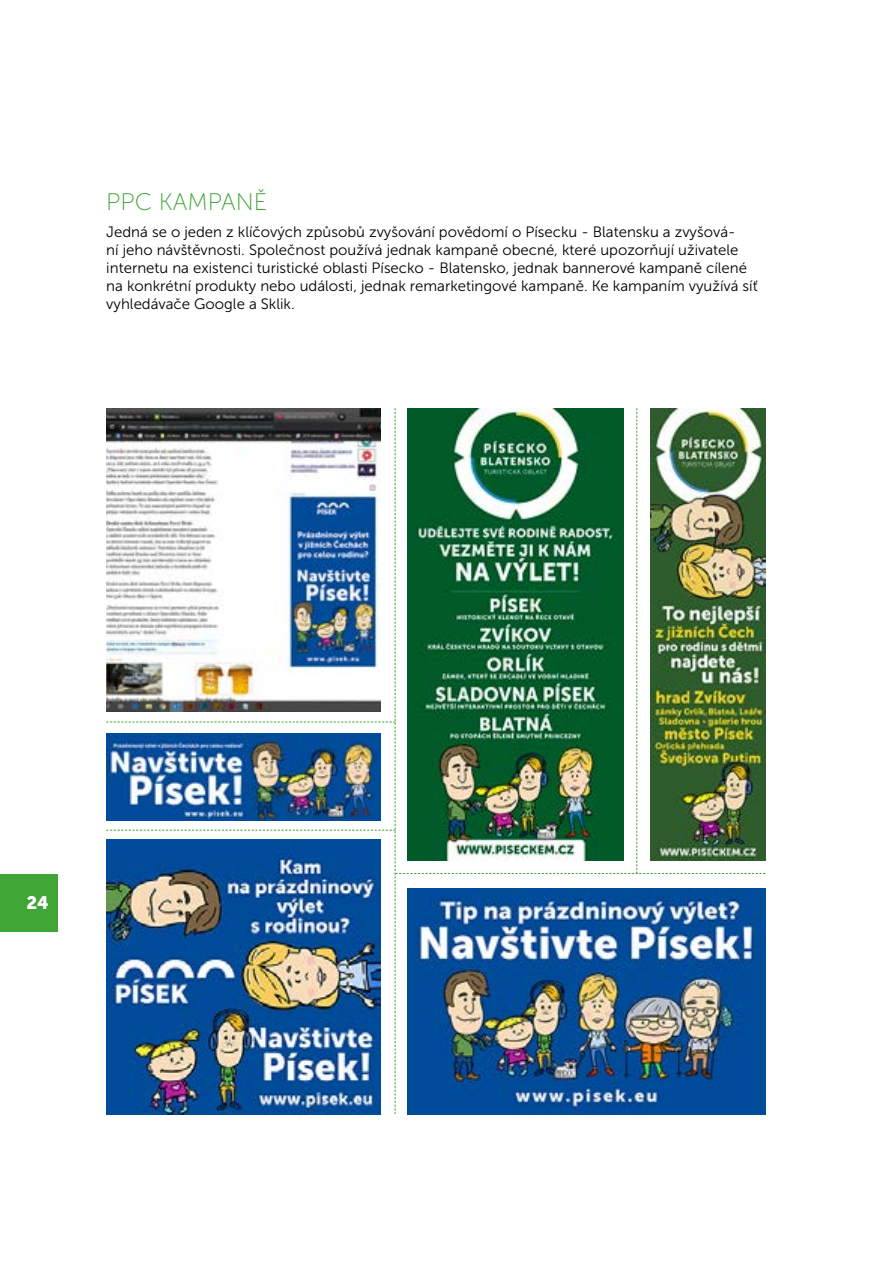
<style>
.page{position:relative;width:893px;height:1263px;background:#fff}
.page>*{position:absolute;margin:0;border:0;box-sizing:border-box;transform-origin:0 0}
.t1{font:24px "Museo Sans 100";color:#3fa535}
.t2{font:18px "Museo Sans 900";color:#fff}
.t3{font:15px/18px "Museo Sans 300";color:#000}
</style>
<div class="page">
<div style="left:0;top:874px;width:57px;height:57px;background:#3fa535"></div>
<img style="left:106px;top:408px;width:659px;height:706px">
<h1 class="t1" style="left:106px;top:189px;width:163px">PPC KAMPANĚ</h1>
<p class="t3" style="left:106px;top:223px;width:653px">Jedná se o jeden z klíčových způsobů zvyšování povědomí o Písecku - Blatensku a zvyšová-<br>ní jeho návštěvnosti. Společnost používá jednak kampaně obecné, které upozorňují uživatele internetu na existenci turistické oblasti Písecko - Blatensko, jednak bannerové kampaně cílené na konkrétní produkty nebo události, jednak remarketingové kampaně. Ke kampaním využívá síť vyhledávače Google a Sklik.</p>
<p class="t2" style="left:26px;top:893px;width:24px">24</p>
</div>
